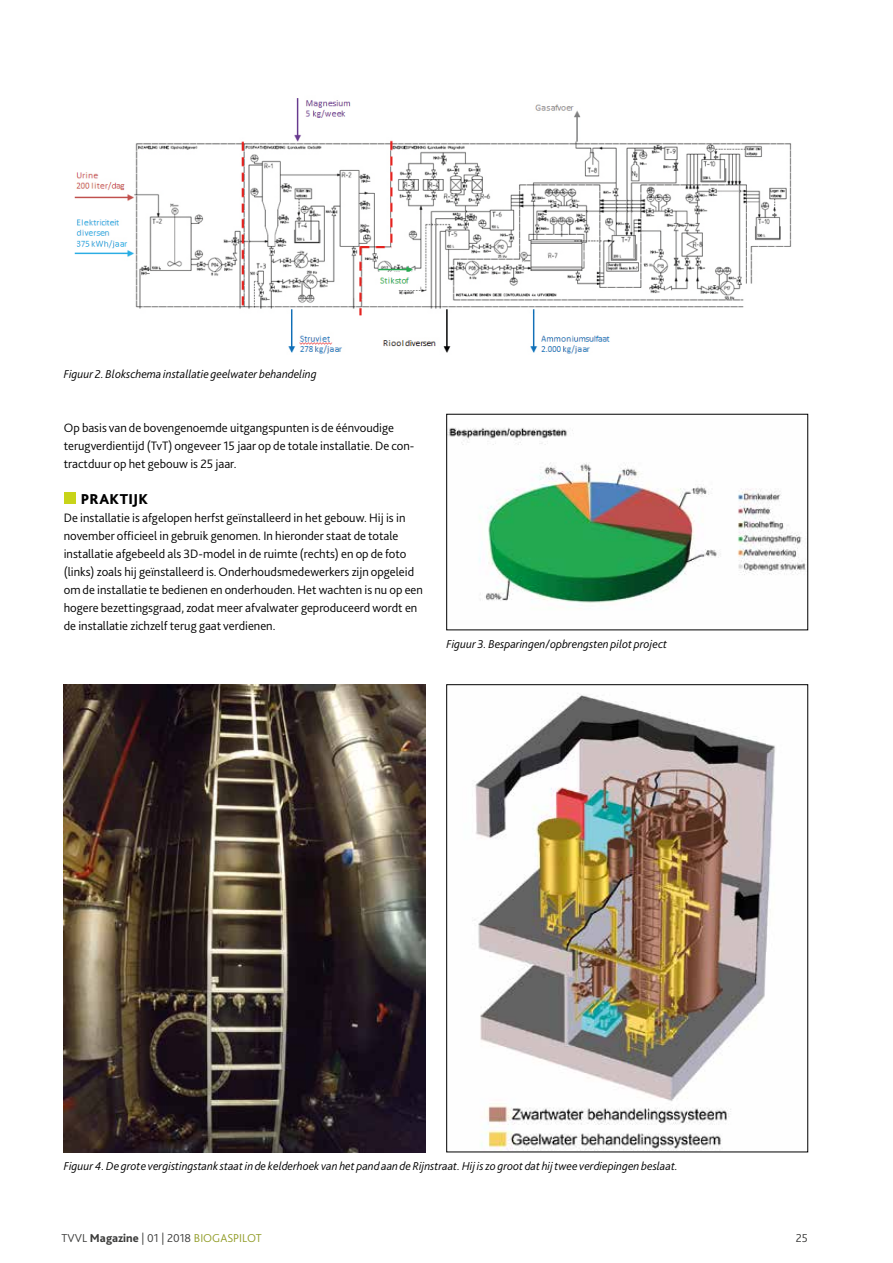
<style>
.page{position:relative;width:893px;height:1263px;background:#fff}
.page>*{position:absolute;margin:0;border:0;box-sizing:border-box;transform-origin:0 0}
.t1{font:800 15px "Bliss 2";letter-spacing:.02em;color:#000}
.t2{font:300 12.75px/18px "Bliss 2";color:#000}
.t3{font:italic 300 12px "Bliss 2";color:#000}
.t4{font:300 12px "Bliss 2";color:#3c3c3b}
.s1{font-weight:800}
.s2{color:#919c27}
</style>
<div class="page">
<img style="left:74px;top:98px;width:718px;height:256px">
<div style="left:64px;top:493px;width:11px;height:11px;background:#c8d419"></div>
<img style="left:448px;top:427px;width:358px;height:176px">
<img style="left:64px;top:684px;width:361px;height:468px">
<img style="left:474px;top:693px;width:301px;height:457px">
<p class="t3" style="left:64px;top:367px;width:254px">Figuur 2. Blokschema installatie geelwater behandeling</p>
<p class="t2" style="left:64px;top:418px;width:352px">Op basis van de bovengenoemde uitgangspunten is de éénvoudige terugverdientijd (TvT) ongeveer 15 jaar op de totale installatie. De con&shy;tractduur op het gebouw is 25 jaar.</p>
<p class="t1" style="left:81px;top:490px;width:69px">PRAKTIJK</p>
<p class="t2" style="left:64px;top:508px;width:361px">De installatie is afgelopen herfst geïnstalleerd in het gebouw. Hij is in november officieel in gebruik genomen. In hieronder staat de totale installatie afgebeeld als 3D-model in de ruimte (rechts) en op de foto (links) zoals hij geïnstalleerd is. Onderhoudsmedewerkers zijn opgeleid om de installatie te bedienen en onderhouden. Het wachten is nu op een hogere bezettingsgraad, zodat meer afvalwater geproduceerd wordt en de installatie zichzelf terug gaat verdienen.</p>
<p class="t3" style="left:446px;top:637px;width:222px">Figuur 3. Besparingen/opbrengsten pilot project</p>
<p class="t3" style="left:64px;top:1159px;width:616px">Figuur 4. De grote vergistingstank staat in de kelderhoek van het pand aan de Rijnstraat. Hij is zo groot dat hij twee verdiepingen beslaat.</p>
<p class="t4" style="left:62px;top:1231px;width:202px">TVVL <span class="s1">Magazine</span> | 01 | 2018 <span class="s2">BIOGASPILOT</span></p>
<p class="t4" style="left:796px;top:1231px;width:14px">25</p>
</div>
